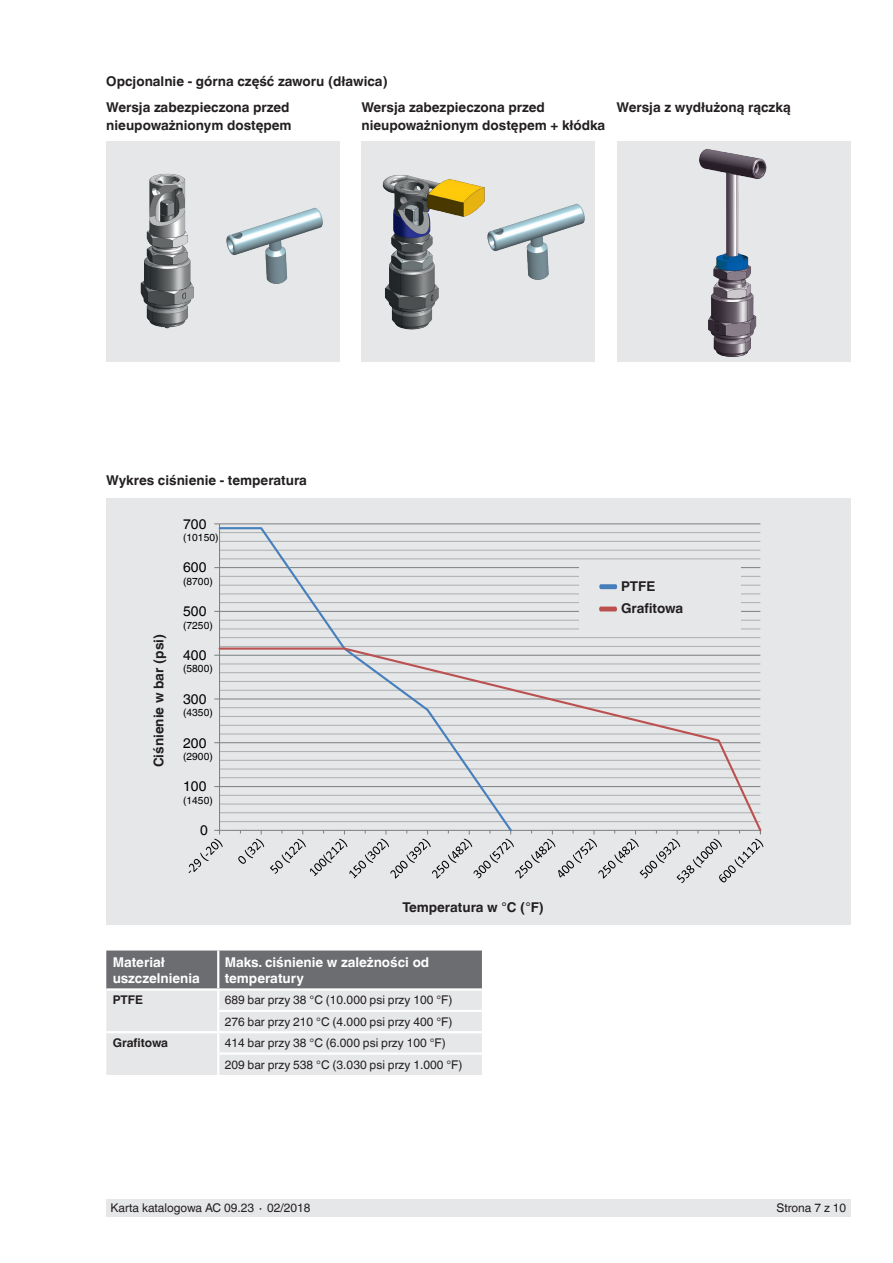
<style>
.page{position:relative;width:893px;height:1263px;background:#fff}
.page>*{position:absolute;margin:0;border:0;box-sizing:border-box;transform-origin:0 0}
.t1{font:13.95px "Helvetica World";color:#000001}
.t2{font:700 13.5px/18px "Helvetica World";color:#231f20}
.t3{font:700 13.5px/16.5px "Helvetica World";color:#fff}
.t4{font:12px/21.3px "Helvetica World";color:#231f20}
.t5{font:700 12px "Helvetica World";color:#231f20}
.t6{font:10.2px "Helvetica World";color:#000001}
</style>
<div class="page">
<div style="left:106px;top:1199px;width:744px;height:17px;background:#e6e7e9"></div>
<div style="left:106px;top:498px;width:744px;height:426px;background:#e6e7e9"></div>
<hr style="left:220px;top:637px;width:540px;height:1px;background:#abaeaf">
<hr style="left:220px;top:629px;width:540px;height:1px;background:#abaeaf">
<hr style="left:220px;top:620px;width:540px;height:1px;background:#abaeaf">
<hr style="left:220px;top:602px;width:540px;height:1px;background:#abaeaf">
<hr style="left:220px;top:594px;width:540px;height:1px;background:#abaeaf">
<hr style="left:220px;top:585px;width:540px;height:1px;background:#abaeaf">
<hr style="left:220px;top:576px;width:540px;height:1px;background:#abaeaf">
<hr style="left:220px;top:558px;width:540px;height:1px;background:#abaeaf">
<hr style="left:220px;top:550px;width:540px;height:1px;background:#abaeaf">
<hr style="left:220px;top:541px;width:540px;height:1px;background:#abaeaf">
<hr style="left:220px;top:532px;width:540px;height:1px;background:#abaeaf">
<hr style="left:220px;top:523px;width:540px;height:1px;background:#7b7e7f">
<hr style="left:220px;top:567px;width:540px;height:1px;background:#7b7e7f">
<hr style="left:220px;top:611px;width:540px;height:1px;background:#7b7e7f">
<hr style="left:219px;top:524px;width:1px;height:306px;background:#7b7e7f">
<svg style="left:217px;top:527px;width:297px;height:119px"></svg>
<svg style="left:217px;top:646px;width:545px;height:185px"></svg>
<svg style="left:189px;top:830px;width:34px;height:43px"></svg>
<svg style="left:238px;top:830px;width:26px;height:34px"></svg>
<svg style="left:270px;top:830px;width:493px;height:53px"></svg>
<div style="left:361px;top:141px;width:234px;height:220px;background:#e6e7e9"></div>
<div style="left:617px;top:141px;width:233px;height:220px;background:#e6e7e9"></div>
<img style="left:699px;top:149px;width:68px;height:208px">
<div style="left:106px;top:141px;width:234px;height:220px;background:#e6e7e9"></div>
<img style="left:226px;top:207px;width:97px;height:77px">
<img style="left:140px;top:173px;width:54px;height:156px">
<img style="left:382px;top:175px;width:103px;height:155px">
<img style="left:487px;top:203px;width:98px;height:77px">
<svg style="left:106px;top:950px;width:376px;height:125px;background:#c2c3c5"></svg>
<hr style="left:217px;top:1055px;width:2px;height:20px;background:#fff">
<hr style="left:217px;top:1052px;width:265px;height:3px;background:#fff">
<div style="left:579px;top:567px;width:162px;height:65px;background:#e6e7e9"></div>
<svg style="left:599px;top:606px;width:18px;height:6px"></svg>
<svg style="left:599px;top:584px;width:19px;height:6px"></svg>
<p class="t2" style="left:106px;top:73px;width:283px">Opcjonalnie - górna część zaworu (dławica)</p>
<p class="t2" style="left:106px;top:98px;width:185px">Wersja zabezpieczona przed</p>
<p class="t2" style="left:617px;top:98px;width:176px">Wersja z wydłużoną rączką</p>
<p class="t2" style="left:106px;top:116px;width:187px">nieupoważnionym dostępem</p>
<p class="t2" style="left:361px;top:98px;width:245px">Wersja zabezpieczona przed nieupoważnionym dostępem + kłódka</p>
<p class="t2" style="left:106px;top:472px;width:202px">Wykres ciśnienie - temperatura</p>
<p class="t1" style="left:183px;top:516px;width:25px">700</p>
<p class="t6" style="left:183px;top:531px;width:37px">(10150)</p>
<p class="t1" style="left:183px;top:559px;width:25px">600</p>
<p class="t6" style="left:183px;top:575px;width:31px">(8700)</p>
<p class="t2" style="left:150px;top:767px;width:135px;rotate:-90deg">Ciśnienie w bar (psi)</p>
<p class="t1" style="left:183px;top:603px;width:25px">500</p>
<p class="t6" style="left:183px;top:619px;width:31px">(7250)</p>
<p class="t1" style="left:183px;top:647px;width:25px">400</p>
<p class="t6" style="left:183px;top:663px;width:31px">(5800)</p>
<p class="t1" style="left:183px;top:691px;width:25px">300</p>
<p class="t6" style="left:183px;top:706px;width:31px">(4350)</p>
<p class="t1" style="left:183px;top:735px;width:25px">200</p>
<p class="t6" style="left:183px;top:750px;width:31px">(2900)</p>
<p class="t1" style="left:183px;top:778px;width:25px">100</p>
<p class="t6" style="left:183px;top:794px;width:31px">(1450)</p>
<p class="t1" style="left:200px;top:822px;width:9px">0</p>
<p class="t2" style="left:402px;top:899px;width:143px">Temperatura w °C (°F)</p>
<p class="t3" style="left:113px;top:954px;width:89px">Materiał uszczelnienia</p>
<p class="t3" style="left:225px;top:954px;width:206px">Maks. ciśnienie w zależności od temperatury</p>
<p class="t5" style="left:113px;top:993px;width:32px">PTFE</p>
<p class="t4" style="left:225px;top:990px;width:229px">689 bar przy 38 °C (10.000 psi przy 100 °F)<br>276 bar przy 210 °C (4.000 psi przy 400 °F)</p>
<p class="t5" style="left:113px;top:1036px;width:57px">Grafitowa</p>
<p class="t4" style="left:225px;top:1032px;width:239px">414 bar przy 38 °C (6.000 psi przy 100 °F)<br>209 bar przy 538 °C (3.030 psi przy 1.000 °F)</p>
<p class="t2" style="left:621px;top:575px;width:64px;line-height:21.9px">PTFE<br>Grafitowa</p>
<p class="t4" style="left:111px;top:1197px;width:201px">Karta katalogowa AC 09.23 ∙ 02/2018</p>
<p class="t4" style="left:776px;top:1197px;width:71px">Strona 7 z 10</p>
</div>
